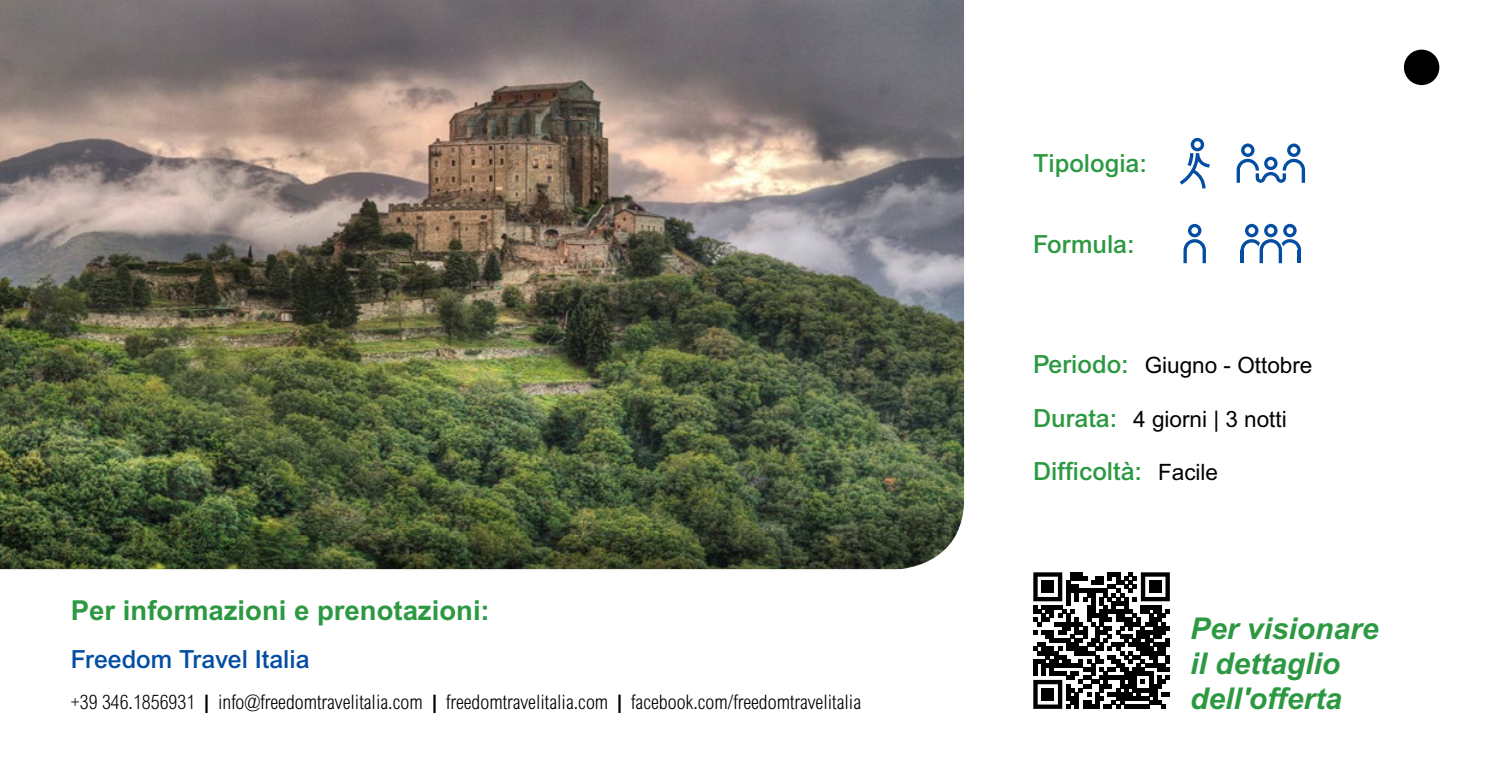
<style>
.page{position:relative;width:1489px;height:780px;background:#fff}
.page>*{position:absolute;margin:0;border:0;box-sizing:border-box;transform-origin:0 0}
.t1{font:italic 700 30px/35px "Arial MT Std";color:#2c9942}
.t2{font:700 27.5px "Arial MT Std";color:#2c9942}
.t3{font:500 25px/53.8px "Arial MT Std";color:#2c9942}
.t4{font:500 25px "Arial MT Std";color:#034ea2}
.t5{font:22.5px "Arial MT Std";color:#000}
.t6{font:300 condensed 20px "Arial MT Std";color:#000}
.s1{font-weight:700}
.s2{font-weight:500;font-size:25px;color:#2c9942}
</style>
<div class="page">
<img style="left:0;top:0;width:964px;height:569px">
<svg style="left:1033px;top:572px;width:136px;height:136px"></svg>
<div style="left:1041px;top:580px;width:12px;height:13px;background:#000"></div>
<div style="left:1149px;top:580px;width:12px;height:13px;background:#000"></div>
<div style="left:1041px;top:688px;width:12px;height:12px;background:#000"></div>
<svg style="left:1236px;top:143px;width:68px;height:40px"></svg>
<svg style="left:1179px;top:138px;width:30px;height:50px"></svg>
<svg style="left:1183px;top:224px;width:22px;height:39px"></svg>
<svg style="left:1240px;top:224px;width:60px;height:39px"></svg>
<div style="left:1403px;top:50px;width:36px;height:35px;background:#000;border-radius:50%"></div>
<h2 class="t2" style="left:71px;top:594px;width:420px">Per informazioni e prenotazioni:</h2>
<p class="t4" style="left:71px;top:644px;width:240px">Freedom Travel Italia</p>
<p class="t6" style="left:71px;top:690px;width:791px">+39 346.1856931 <span class="s1">|</span> info@freedomtravelitalia.com <span class="s1">|</span> freedomtravelitalia.com <span class="s1">|</span> facebook.com/freedomtravelitalia</p>
<p class="t3" style="left:1033px;top:136px;width:115px">Tipologia:</p>
<p class="t3" style="left:1033px;top:217px;width:103px">Formula:</p>
<p class="t5" style="left:1033px;top:352px;width:281px"><span class="s2">Periodo:</span> Giugno - Ottobre</p>
<p class="t3" style="left:1033px;top:391px;width:110px">Durata:<br>Difficoltà:</p>
<p class="t5" style="left:1133px;top:406px;width:155px">4 giorni | 3 notti</p>
<p class="t5" style="left:1157px;top:458px;width:62px">Facile</p>
<h1 class="t1" style="left:1189px;top:610px;width:190px">Per visionare il dettaglio dell'offerta</h1>
</div>
